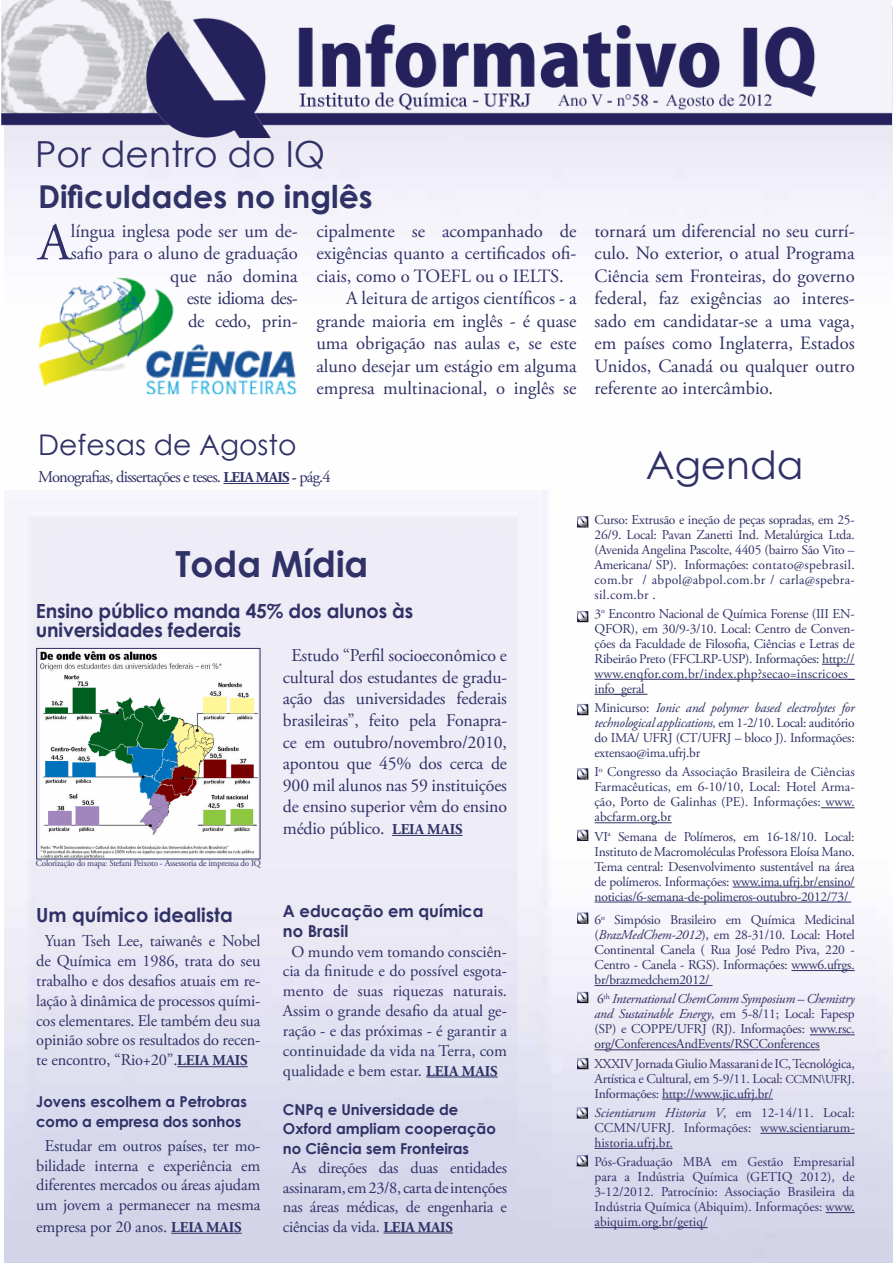
<style>
.page{position:relative;width:893px;height:1263px;background:#fff}
.page>*{position:absolute;margin:0;border:0;box-sizing:border-box;transform-origin:0 0}
.t1{font:52.65px "Adobe Garamond Pro";color:#303166}
.Agenda{font:39px "Century Gothic";color:#303166}
.Por_dentro_do_IQ{font:36px "Century Gothic";color:#303166}
.t2{font:700 36px "Century Gothic";color:#303166}
.t3{font:700 31.5px "Century Gothic";color:#303166}
.defesas_de_maio{font:28.5px "Century Gothic";color:#303166}
.t4{font:700 19.5px/19.5px "Century Gothic";letter-spacing:-.01em;color:#303166}
.t5{font:18.75px/22.5px "Adobe Garamond Pro";color:#303166;text-align:justify}
.t6{font:18px/21.6px "Adobe Garamond Pro";letter-spacing:-.01em;color:#303166;text-align:justify}
.t7{font:16.5px/19.8px "Adobe Garamond Pro";letter-spacing:-.01em;color:#303166;text-align:justify}
.t8{font:16.5px "Adobe Garamond Pro";letter-spacing:-.05em;color:#303166}
.t9{font:700 16.5px/19.5px "Century Gothic";color:#303166}
.t10{font:700 15px/19.5px "Century Gothic";color:#303166}
.agenda{font:13.5px/15px "Adobe Garamond Pro";letter-spacing:-.02em;color:#303166;text-align:justify}
.t11{font:9px "Adobe Garamond Pro";letter-spacing:-.02em;color:#303166}
.s1{font-weight:700;font-size:15px}
.s2{font-style:italic}
.s3{font-size:12px}
</style>
<div class="page">
<hr style="left:223px;top:483px;width:66px;height:1px;background:#303166">
<img style="left:1px;top:0;width:892px;height:138px">
<hr style="left:177px;top:1066px;width:71px;height:1px;background:#303166">
<hr style="left:171px;top:1233px;width:71px;height:1px;background:#303166">
<hr style="left:426px;top:1076px;width:72px;height:1px;background:#303166">
<hr style="left:383px;top:1232px;width:70px;height:1px;background:#303166">
<hr style="left:822px;top:664px;width:33px;height:1px;background:#303166">
<hr style="left:595px;top:679px;width:260px;height:1px;background:#303166">
<hr style="left:595px;top:694px;width:52px;height:1px;background:#303166">
<hr style="left:821px;top:807px;width:34px;height:1px;background:#303166">
<hr style="left:595px;top:822px;width:77px;height:1px;background:#303166">
<hr style="left:732px;top:887px;width:123px;height:1px;background:#303166">
<hr style="left:595px;top:902px;width:256px;height:1px;background:#303166">
<hr style="left:791px;top:970px;width:64px;height:1px;background:#303166">
<hr style="left:595px;top:985px;width:117px;height:1px;background:#303166">
<hr style="left:810px;top:1034px;width:45px;height:1px;background:#303166">
<hr style="left:595px;top:1049px;width:225px;height:1px;background:#303166">
<hr style="left:662px;top:1099px;width:111px;height:1px;background:#303166">
<hr style="left:760px;top:1133px;width:95px;height:1px;background:#303166">
<hr style="left:595px;top:1148px;width:78px;height:1px;background:#303166">
<svg style="left:826px;top:1212px;width:29px;height:1px"></svg>
<hr style="left:595px;top:1227px;width:112px;height:1px;background:#303166">
<div style="left:566px;top:1148px;width:24px;height:26px;background:#d9daed"></div>
<div style="left:568px;top:1155px;width:22px;height:20px;background:#231f20;opacity:.75"></div>
<hr style="left:392px;top:835px;width:71px;height:1px;background:#303166">
<img style="left:38px;top:278px;width:260px;height:117px">
<img style="left:40px;top:651px;width:217px;height:206px">
<div style="left:36px;top:648px;width:224px;height:211px;border:1px solid #303166"></div>
<div style="left:576px;top:768px;width:15px;height:20px;background:#231f20;opacity:.75"></div>
<div style="left:566px;top:985px;width:25px;height:25px;background:#f1effa"></div>
<div style="left:568px;top:991px;width:23px;height:21px;background:#231f20;opacity:.75"></div>
<div style="left:566px;top:1051px;width:25px;height:25px;background:#e8e5f4"></div>
<div style="left:568px;top:1058px;width:23px;height:20px;background:#231f20;opacity:.75"></div>
<div style="left:566px;top:1100px;width:24px;height:26px;background:#e0e2f1"></div>
<div style="left:568px;top:1107px;width:22px;height:20px;background:#231f20;opacity:.75"></div>
<div style="left:568px;top:611px;width:23px;height:20px;background:#231f20;opacity:.75"></div>
<div style="left:568px;top:704px;width:23px;height:20px;background:#231f20;opacity:.75"></div>
<div style="left:568px;top:516px;width:23px;height:20px;background:#231f20;opacity:.75"></div>
<div style="left:568px;top:829px;width:23px;height:21px;background:#231f20;opacity:.75"></div>
<div style="left:566px;top:906px;width:25px;height:25px;background:#f7f6fc"></div>
<div style="left:568px;top:912px;width:23px;height:21px;background:#231f20;opacity:.75"></div>
<p class="Por_dentro_do_IQ" style="left:35px;top:129px;width:292px">Por dentro do IQ</p>
<p class="t3" style="left:38px;top:173px;width:336px">Dificuldades no inglês</p>
<p class="t1" style="left:38px;top:211px;width:34px">A</p>
<p class="t5" style="left:71px;top:220px;width:229px;text-align:right">língua inglesa pode ser um de&shy;safio para o aluno de graduação que não domina<br>este idioma des-<br>de cedo, prin-</p>
<p class="t5" style="left:316px;top:220px;width:262px">cipalmente se acompanhado de exigências quanto a certificados ofi&shy;ciais, como o TOEFL ou o IELTS.</p>
<p class="t5" style="left:316px;top:288px;width:262px;text-indent:30px">A leitura de artigos científicos - a grande maioria em inglês - é quase uma obrigação nas aulas e, se este aluno desejar um estágio em alguma empresa multinacional, o inglês se</p>
<p class="defesas_de_maio" style="left:38px;top:425px;width:260px">Defesas de Agosto</p>
<p class="t8" style="left:38px;top:467px;width:294px">Monografias, dissertações e teses. <span class="s1">LEIA MAIS -</span> pág.4</p>
<p class="t2" style="left:175px;top:536px;width:194px">Toda Mídia</p>
<p class="t4" style="left:36px;top:600px;width:379px">Ensino público manda 45% dos alunos às universidades federais</p>
<p class="t11" style="left:36px;top:858px;width:227px">Colorização do mapa: Stefani Peixoto - Assessoria de imprensa do IQ</p>
<p class="t4" style="left:36px;top:905px;width:198px">Um químico idealista</p>
<p class="t7" style="left:36px;top:932px;width:226px;text-indent:9px">Yuan Tseh Lee, taiwanês e Nobel de Química em 1986, trata do seu trabalho e dos desafios atuais em re&shy;lação à dinâmica de processos quími&shy;cos elementares. Ele também deu sua opinião sobre os resultados do recen&shy;te encontro, “Rio+20”.<span class="s1">LEIA MAIS</span></p>
<p class="t10" style="left:36px;top:1091px;width:212px">Jovens escolhem a Petrobras como a empresa dos sonhos</p>
<p class="t7" style="left:36px;top:1136px;width:226px;text-align:center">Estudar em outros países, ter mo&shy;bilidade interna e experiência em diferentes mercados ou áreas ajudam um jovem a permanecer na mesma</p>
<p class="t7" style="left:36px;top:1217px;width:207px">empresa por 20 anos. <span class="s1">LEIA MAIS</span></p>
<p class="t6" style="left:283px;top:645px;width:226px;text-indent:9px">Estudo “Perfil socioeconômico e cultural dos estudantes de gradu&shy;ação das universidades federais brasileiras”, feito pela Fonapra&shy;ce em outubro/novembro/2010, apontou que 45% dos cerca de 900 mil alunos nas 59 instituições de ensino superior vêm do ensino médio público. <span class="s1">LEIA MAIS</span></p>
<p class="t9" style="left:283px;top:901px;width:202px">A educação em química no Brasil</p>
<p class="t7" style="left:283px;top:942px;width:226px;text-align:center">O mundo vem tomando consciên&shy;cia da finitude e do possível esgota&shy;mento de suas riquezas naturais.<br>Assim o grande desafio da atual ge&shy;ração - e das próximas - é garantir a continuidade da vida na Terra, com qualidade e bem estar. <span class="s1">LEIA MAIS</span></p>
<p class="t10" style="left:283px;top:1099px;width:214px">CNPq e Universidade de<br>Oxford ampliam cooperação no Ciência sem Fronteiras</p>
<p class="t7" style="left:283px;top:1158px;width:226px;text-indent:9px">As direções das duas entidades assinaram, em 23/8, carta de intenções nas áreas médicas, de engenharia e ciências da vida. <span class="s1">LEIA MAIS</span></p>
<p class="t5" style="left:595px;top:220px;width:262px">tornará um diferencial no seu currí&shy;culo. No exterior, o atual Programa Ciência sem Fronteiras, do governo federal, faz exigências ao interes&shy;sado em candidatar-se a uma vaga, em países como Inglaterra, Estados Unidos, Canadá ou qualquer outro referente ao intercâmbio.</p>
<p class="Agenda" style="left:646px;top:438px;width:159px">Agenda</p>
<p class="agenda" style="left:595px;top:512px;width:262px">Curso: Extrusão e ineção de peças sopradas, em 25- 26/9. Local: Pavan Zanetti Ind. Metalúrgica Ltda. (Avenida Angelina Pascolte, 4405 (bairro São Vito – Americana/ SP). Informações: contato@spebrasil. com.br / abpol@abpol.com.br / carla@spebra&shy;sil.com.br .</p>
<p class="agenda" style="left:595px;top:607px;width:262px">3<sup>o</sup> Encontro Nacional de Química Forense (III EN-QFOR), em 30/9-3/10. Local: Centro de Conven&shy;ções da Faculdade de Filosofia, Ciências e Letras de Ribeirão Preto (FFCLRP-USP). Informações: http:// www.enqfor.com.br/index.php?secao=inscricoes_ info_geral</p>
<p class="agenda" style="left:595px;top:701px;width:262px">Minicurso: <span class="s2">Ionic and polymer based electrolytes for technological applications,</span> em 1-2/10. Local: auditório do IMA/ UFRJ (CT/UFRJ – bloco J). Informações: extensao@ima.ufrj.br</p>
<p class="agenda" style="left:595px;top:765px;width:262px">I<sup>o</sup> Congresso da Associação Brasileira de Ciências Farmacêuticas, em 6-10/10, Local: Hotel Arma&shy;ção, Porto de Galinhas (PE). Informações: www. abcfarm.org.br</p>
<p class="agenda" style="left:595px;top:829px;width:262px">VI<sup>a</sup> Semana de Polímeros, em 16-18/10. Local:<br>Instituto de Macromoléculas Professora Eloísa Mano.<br>Tema central: Desenvolvimento sustentável na área de polímeros. Informações: www.ima.ufrj.br/ensino/ noticias/6-semana-de-polimeros-outubro-2012/73/</p>
<p class="agenda" style="left:595px;top:913px;width:262px">6<sup>o</sup> Simpósio Brasileiro em Química Medicinal (<span class="s2">BrazMedChem-2012</span>), em 28-31/10. Local: Hotel Continental Canela ( Rua José Pedro Piva, 220 - Centro - Canela - RGS). Informações: www6.ufrgs. br/brazmedchem2012/</p>
<p class="agenda" style="left:595px;top:992px;width:262px">6<sup>th</sup> <span class="s2">International ChemComm Symposium – Chemistry and Sustainable Energy</span>, em 5-8/11; Local: Fapesp (SP) e COPPE/UFRJ (RJ). Informações: www.rsc. org/ConferencesAndEvents/RSCConferences</p>
<p class="agenda" style="left:595px;top:1056px;width:262px">XXXIV Jornada Giulio Massarani de IC, Tecnológica, Artística e Cultural, em 5-9/11. Local: <span class="s3">CCMN\UFRJ</span>.<br>Informações: http://www.jic.ufrj.br/</p>
<p class="agenda" style="left:595px;top:1106px;width:262px"><span class="s2">Scientiarum Historia V</span>, em 12-14/11. Local:<br>CCMN/UFRJ. Informações: www.scientiarum&shy;historia.ufrj.br.</p>
<p class="agenda" style="left:595px;top:1155px;width:262px">Pós-Graduação MBA em Gestão Empresarial para a Indústria Química (GETIQ 2012), de 3-12/2012. Patrocínio: Associação Brasileira da Indústria Química (Abiquim). Informações: www. abiquim.org.br/getiq/</p>
</div>
